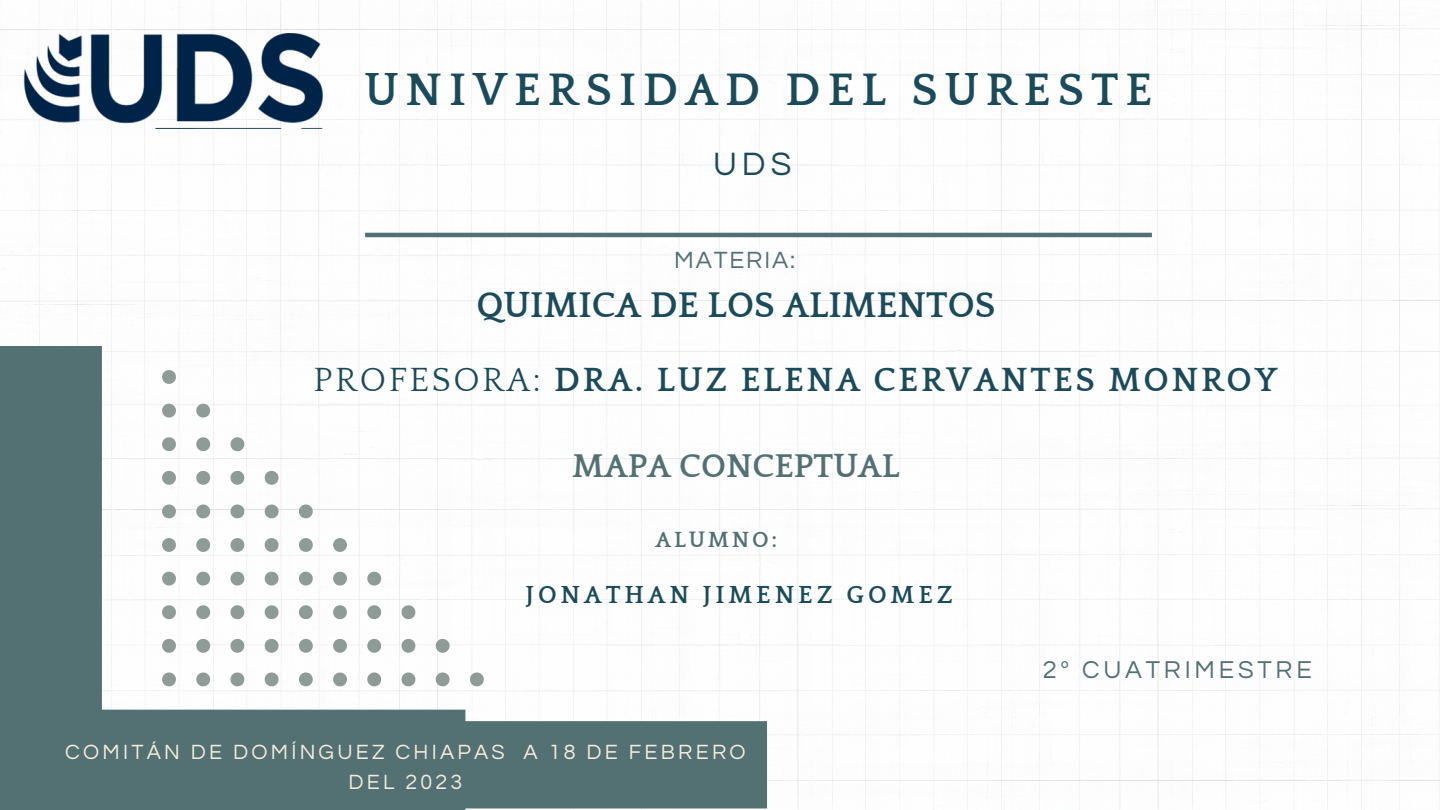
<style>
.page{position:relative;width:1440px;height:810px;background:#fff}
.page>*{position:absolute;margin:0;border:0;box-sizing:border-box;transform-origin:0 0}
.t1{font:700 46.7px "Quattrocento";letter-spacing:.15em;color:#1b4b5a}
.t2{font:700 36.7px "Quattrocento";color:#1b4b5a}
.t3{font:700 34.5px "Quattrocento";letter-spacing:.075em;color:#1b4b5a}
.t4{font:700 33.8px "Quattrocento";color:#537072}
.t5{font:33.6px "Questrial";color:#1b4b5a}
.t6{font:700 25.4px "Quattrocento";letter-spacing:.15em;color:#1b4b5a}
.t7{font:25.4px "Questrial";letter-spacing:.15em;color:#537072}
.t8{font:24.4px "Questrial";letter-spacing:.075em;color:#537072}
.t9{font:700 22.5px "Quattrocento";letter-spacing:.12em;color:#537072}
.t10{font:21.5px/30px "Questrial";letter-spacing:.15em;color:#f4ebdb;text-align:center}
.s1{font-weight:400}
</style>
<div class="page">
<img style="left:0;top:0;width:1440px;height:810px">
<hr style="left:365px;top:233px;width:787px;height:4px;background:#537072">
<svg style="left:0;top:346px;width:466px;height:464px"></svg>
<svg style="left:162px;top:370px;width:14px;height:14px"></svg>
<svg style="left:162px;top:404px;width:14px;height:14px"></svg>
<svg style="left:196px;top:404px;width:14px;height:14px"></svg>
<svg style="left:162px;top:437px;width:14px;height:14px"></svg>
<svg style="left:196px;top:437px;width:14px;height:14px"></svg>
<svg style="left:230px;top:437px;width:14px;height:14px"></svg>
<svg style="left:162px;top:471px;width:14px;height:14px"></svg>
<svg style="left:196px;top:471px;width:14px;height:14px"></svg>
<svg style="left:230px;top:471px;width:14px;height:14px"></svg>
<svg style="left:265px;top:471px;width:14px;height:14px"></svg>
<svg style="left:162px;top:505px;width:14px;height:13px"></svg>
<svg style="left:196px;top:505px;width:14px;height:13px"></svg>
<svg style="left:230px;top:505px;width:14px;height:13px"></svg>
<svg style="left:265px;top:505px;width:14px;height:13px"></svg>
<svg style="left:299px;top:505px;width:14px;height:13px"></svg>
<svg style="left:162px;top:538px;width:14px;height:14px"></svg>
<svg style="left:196px;top:538px;width:14px;height:14px"></svg>
<svg style="left:230px;top:538px;width:14px;height:14px"></svg>
<svg style="left:265px;top:538px;width:14px;height:14px"></svg>
<svg style="left:299px;top:538px;width:14px;height:14px"></svg>
<svg style="left:333px;top:538px;width:14px;height:14px"></svg>
<svg style="left:162px;top:572px;width:14px;height:14px"></svg>
<svg style="left:196px;top:572px;width:14px;height:14px"></svg>
<svg style="left:230px;top:572px;width:14px;height:14px"></svg>
<svg style="left:265px;top:572px;width:14px;height:14px"></svg>
<svg style="left:299px;top:572px;width:14px;height:14px"></svg>
<svg style="left:333px;top:572px;width:14px;height:14px"></svg>
<svg style="left:367px;top:572px;width:14px;height:14px"></svg>
<svg style="left:162px;top:605px;width:14px;height:14px"></svg>
<svg style="left:196px;top:605px;width:14px;height:14px"></svg>
<svg style="left:230px;top:605px;width:14px;height:14px"></svg>
<svg style="left:265px;top:605px;width:14px;height:14px"></svg>
<svg style="left:299px;top:605px;width:14px;height:14px"></svg>
<svg style="left:333px;top:605px;width:14px;height:14px"></svg>
<svg style="left:367px;top:605px;width:14px;height:14px"></svg>
<svg style="left:402px;top:605px;width:13px;height:14px"></svg>
<svg style="left:162px;top:639px;width:14px;height:14px"></svg>
<svg style="left:196px;top:639px;width:14px;height:14px"></svg>
<svg style="left:230px;top:639px;width:14px;height:14px"></svg>
<svg style="left:265px;top:639px;width:14px;height:14px"></svg>
<svg style="left:299px;top:639px;width:14px;height:14px"></svg>
<svg style="left:333px;top:639px;width:14px;height:14px"></svg>
<svg style="left:367px;top:639px;width:14px;height:14px"></svg>
<svg style="left:402px;top:639px;width:13px;height:14px"></svg>
<svg style="left:436px;top:639px;width:14px;height:14px"></svg>
<svg style="left:162px;top:673px;width:14px;height:13px"></svg>
<svg style="left:196px;top:673px;width:14px;height:13px"></svg>
<svg style="left:230px;top:673px;width:14px;height:13px"></svg>
<svg style="left:265px;top:673px;width:14px;height:13px"></svg>
<svg style="left:299px;top:673px;width:14px;height:13px"></svg>
<svg style="left:333px;top:673px;width:14px;height:13px"></svg>
<svg style="left:367px;top:673px;width:14px;height:13px"></svg>
<svg style="left:402px;top:673px;width:13px;height:13px"></svg>
<svg style="left:436px;top:673px;width:14px;height:13px"></svg>
<svg style="left:470px;top:673px;width:14px;height:13px"></svg>
<div style="left:368px;top:721px;width:399px;height:87px;background:#537072"></div>
<img style="left:18px;top:34px;width:305px;height:94px">
<h1 class="t1" style="left:364px;top:66px;width:789px">UNIVERSIDAD DEL SURESTE</h1>
<h3 class="t5" style="left:713px;top:147px;width:80px">UDS</h3>
<p class="t8" style="left:674px;top:248px;width:122px">MATERIA:</p>
<h2 class="t2" style="left:476px;top:286px;width:520px">QUIMICA DE LOS ALIMENTOS</h2>
<h3 class="t3" style="left:314px;top:362px;width:965px"><span class="s1">PROFESORA:</span> DRA. LUZ ELENA CERVANTES MONROY</h3>
<h3 class="t4" style="left:572px;top:448px;width:329px">MAPA CONCEPTUAL</h3>
<p class="t9" style="left:656px;top:528px;width:123px">ALUMNO:</p>
<p class="t6" style="left:525px;top:581px;width:429px">JONATHAN JIMENEZ GOMEZ</p>
<p class="t10" style="left:65px;top:737px;width:682px">COMITÁN DE DOMÍNGUEZ CHIAPAS A 18 DE FEBRERO<br>DEL 2023</p>
<p class="t7" style="left:1043px;top:657px;width:271px">2º CUATRIMESTRE</p>
</div>
